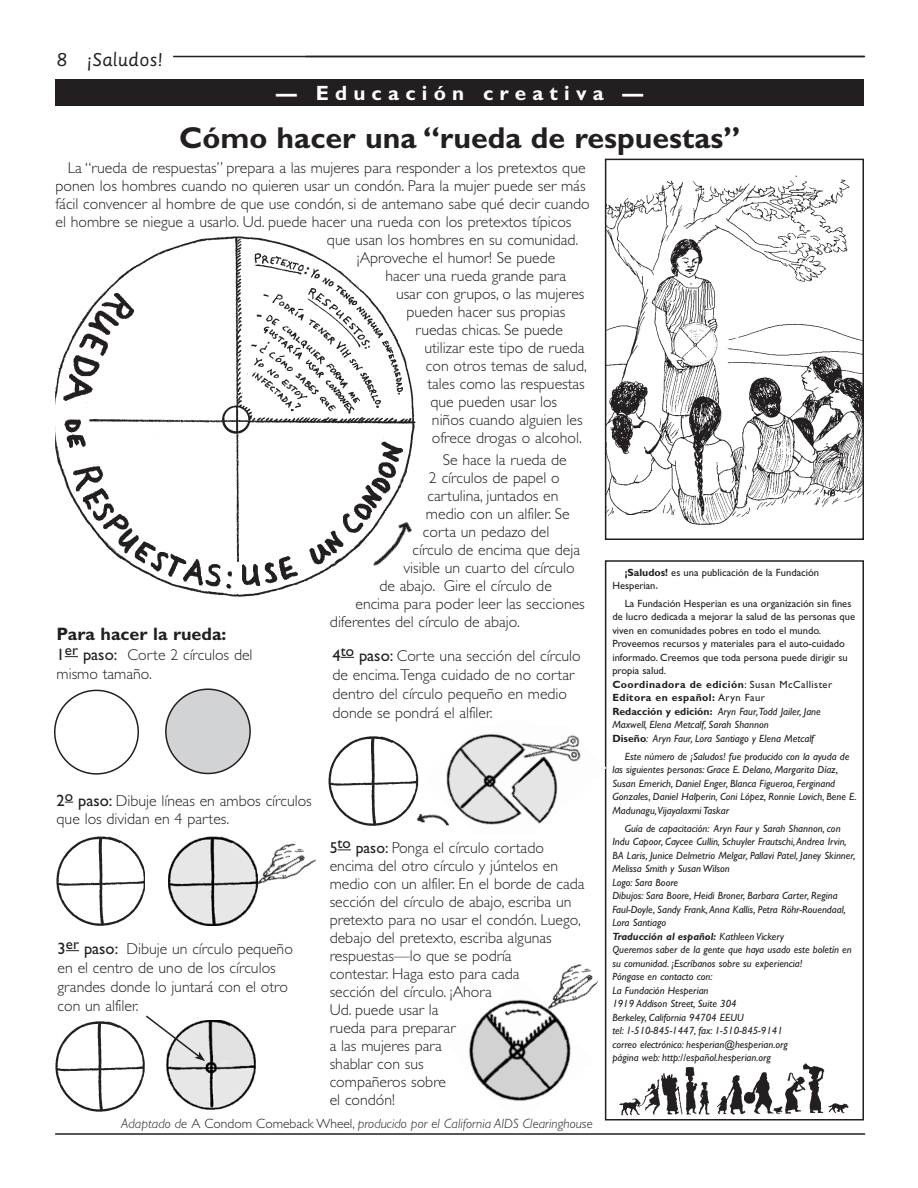
<style>
.page{position:relative;width:918px;height:1188px;background:#fff}
.page>*{position:absolute;margin:0;border:0;box-sizing:border-box;transform-origin:0 0}
.t1{font:700 30.3px "Gill Sans";color:#231f20}
.t2{font:700 20.7px "Gill Sans";letter-spacing:.3em;color:#fff}
.t3{font:700 18px "Gill Sans";color:#231f20}
.t4{font:18px "Sassoon Primary";color:#231f20}
.t5{font:300 15.75px/18px "Gill Sans";color:#231f20}
.t6{font:italic 300 13.5px "Gill Sans";color:#231f20}
.t7{font:italic 10.5px/13.5px "Gill Sans";color:#231f20}
.t8{font:10.5px/13.5px "Gill Sans";color:#231f20}
.s1{font-weight:400;font-size:16.5px}
.s2{font-weight:400}
.s3{font-style:normal}
.s4{font-weight:700}
.s5{font-weight:300;font-size:15.75px}
.s6{font-style:italic}
</style>
<div class="page">
<hr style="left:173px;top:56px;width:692px;height:1px;background:#231f20">
<div style="left:605px;top:560px;width:259px;height:560px;border:2px solid #231f20"></div>
<img style="left:619px;top:1063px;width:230px;height:53px">
<div style="left:55px;top:79px;width:809px;height:27px;background:#231f20"></div>
<img style="left:328px;top:736px;width:91px;height:90px">
<img style="left:56px;top:836px;width:88px;height:90px">
<hr style="left:55px;top:1133px;width:810px;height:2px;background:#231f20">
<svg style="left:338px;top:849px;width:13px;height:1px"></svg>
<img style="left:608px;top:175px;width:253px;height:350px">
<div style="left:605px;top:159px;width:259px;height:381px;border:2px solid #231f20"></div>
<svg style="left:65px;top:656px;width:13px;height:1px"></svg>
<svg style="left:66px;top:950px;width:13px;height:1px"></svg>
<svg style="left:341px;top:657px;width:13px;height:1px"></svg>
<div style="left:54px;top:690px;width:85px;height:85px;border:2px solid #231f20;border-radius:50%"></div>
<div style="left:166px;top:689px;width:84px;height:84px;background:#d1d3d4;border-radius:50%"></div>
<div style="left:165px;top:688px;width:86px;height:86px;border:2px solid #231f20;border-radius:50%"></div>
<img style="left:55px;top:1021px;width:90px;height:91px">
<img style="left:168px;top:837px;width:83px;height:89px">
<img style="left:166px;top:1021px;width:89px;height:89px">
<svg style="left:144px;top:1015px;width:61px;height:46px"></svg>
<img style="left:446px;top:720px;width:160px;height:116px">
<img style="left:469px;top:999px;width:102px;height:103px">
<img style="left:534px;top:946px;width:72px;height:79px">
<img style="left:410px;top:809px;width:47px;height:25px">
<img style="left:246px;top:837px;width:71px;height:70px">
<img style="left:55px;top:236px;width:361px;height:361px">
<p class="t4" style="left:57px;top:49px;width:108px">8 ¡Saludos!</p>
<h2 class="t2" style="left:276px;top:81px;width:368px">— Educación creativa —</h2>
<h1 class="t1" style="left:179px;top:120px;width:563px">Cómo hacer una “rueda de respuestas”</h1>
<p class="t5" style="left:68px;top:158px;width:519px">La “rueda de respuestas” prepara a las mujeres para responder a los pretextos que</p>
<p class="t5" style="left:55px;top:176px;width:532px">ponen los hombres cuando no quieren usar un condón. Para la mujer puede ser más</p>
<p class="t5" style="left:55px;top:194px;width:536px">fácil convencer al hombre de que use condón, si de antemano sabe qué decir cuando</p>
<p class="t5" style="left:55px;top:212px;width:517px">el hombre se niegue a usarlo. Ud. puede hacer una rueda con los pretextos típicos</p>
<p class="t5" style="left:327px;top:230px;width:253px">que usan los hombres en su comunidad.</p>
<p class="t5" style="left:357px;top:248px;width:200px">¡Aproveche el humor! Se puede</p>
<p class="t5" style="left:386px;top:266px;width:182px">hacer una rueda grande para</p>
<p class="t5" style="left:396px;top:284px;width:190px">usar con grupos, o las mujeres</p>
<p class="t5" style="left:407px;top:302px;width:160px">pueden hacer sus propias</p>
<p class="t5" style="left:416px;top:320px;width:149px">ruedas chicas. Se puede</p>
<p class="t5" style="left:425px;top:338px;width:162px">utilizar este tipo de rueda</p>
<p class="t5" style="left:426px;top:356px;width:162px">con otros temas de salud,</p>
<p class="t5" style="left:427px;top:374px;width:159px">tales como las respuestas</p>
<p class="t5" style="left:430px;top:392px;width:128px">que pueden usar los</p>
<p class="t5" style="left:432px;top:410px;width:152px">niños cuando alguien les</p>
<p class="t5" style="left:432px;top:428px;width:151px">ofrece drogas o alcohol.</p>
<p class="t5" style="left:443px;top:451px;width:125px">Se hace la rueda de</p>
<p class="t5" style="left:429px;top:469px;width:132px">2 círculos de papel o</p>
<p class="t5" style="left:427px;top:487px;width:133px">cartulina, juntados en</p>
<p class="t5" style="left:426px;top:505px;width:145px">medio con un alfiler. Se</p>
<p class="t5" style="left:423px;top:523px;width:128px">corta un pedazo del</p>
<p class="t5" style="left:412px;top:541px;width:169px">círculo de encima que deja</p>
<p class="t5" style="left:403px;top:559px;width:173px">visible un cuarto del círculo</p>
<p class="t5" style="left:379px;top:577px;width:174px">de abajo. Gire el círculo de</p>
<p class="t5" style="left:355px;top:595px;width:231px">encima para poder leer las secciones</p>
<p class="t5" style="left:330px;top:613px;width:191px">diferentes del círculo de abajo.</p>
<p class="t3" style="left:57px;top:623px;width:171px">Para hacer la rueda:</p>
<p class="t5" style="left:57px;top:646px;width:197px;line-height:18.9px"><span class="s1">1</span><sup>er</sup> <span class="s1">paso:</span> Corte 2 círculos del mismo tamaño.</p>
<p class="t5" style="left:332px;top:646px;width:250px;line-height:18.9px"><span class="s1">4</span><sup>to</sup> <span class="s1">paso:</span> Corte una sección del círculo de encima. Tenga cuidado de no cortar dentro del círculo pequeño en medio donde se pondrá el alfiler.</p>
<p class="t5" style="left:57px;top:791px;width:257px;line-height:18.9px"><span class="s1">2</span><sup>o</sup> <span class="s1">paso:</span> Dibuje líneas en ambos círculos que los dividan en 4 partes.</p>
<p class="t5" style="left:58px;top:940px;width:237px;line-height:18.9px"><span class="s1">3</span><sup>er</sup> <span class="s1">paso:</span> Dibuje un círculo pequeño en el centro de uno de los círculos grandes donde lo juntará con el otro con un alfiler.</p>
<p class="t5" style="left:330px;top:839px;width:256px"><span class="s2">5</span><sup>to</sup> <span class="s2">paso:</span> Ponga el círculo cortado encima del otro círculo y júntelos en medio con un alfiler. En el borde de cada sección del círculo de abajo, escriba un pretexto para no usar el condón. Luego, debajo del pretexto, escriba algunas respuestas—lo que se podría<br>contestar. Haga esto para cada<br>sección del círculo. ¡Ahora<br>Ud. puede usar la<br>rueda para preparar<br>a las mujeres para<br>shablar con sus<br>compañeros sobre<br>el condón!</p>
<p class="t6" style="left:121px;top:1116px;width:473px">Adaptado de <span class="s3">A Condom Comeback Wheel,</span> producido por el California AIDS Clearinghouse</p>
<p class="t8" style="left:612px;top:565px;width:208px;text-indent:12px"><span class="s4">¡Saludos!</span> es una publicación de la Fundación<br>Hesperian<span class="s5">.</span></p>
<p class="t8" style="left:612px;top:597px;width:244px;text-indent:12px">La Fundación Hesperian es una organización sin fines de lucro dedicada a mejorar la salud de las personas que viven en comunidades pobres en todo el mundo.<br>Proveemos recursos y materiales para el auto-cuidado informado. Creemos que toda persona puede dirigir su propia salud.<br><span class="s4">Coordinadora de edición</span>: Susan McCallister <span class="s4">Editora en español:</span> Aryn Faur<br><span class="s4">Redacción y edición:</span> <span class="s6">Aryn Faur,Todd Jailer, Jane Maxwell, Elena Metcalf, Sarah Shannon<br></span><span class="s4">Diseño</span><span class="s6">: Aryn Faur, Lora Santiago y Elena Metcalf</span></p>
<p class="t7" style="left:612px;top:750px;width:246px;text-indent:12px">Este número de ¡Saludos! fue producido con la ayuda de las siguientes personas: Grace E. Delano, Margarita Díaz, Susan Emerich, Daniel Enger, Blanca Figueroa, Ferginand Gonzales, Daniel Halperin, Coni López, Ronnie Lovich, Bene E.<br>Madunagu,Vijayalaxmi Taskar</p>
<p class="t7" style="left:612px;top:821px;width:245px;text-indent:12px">Guía de capacitación: Aryn Faur y Sarah Shannon, con Indu Capoor, Caycee Cullin, Schuyler Frautschi, Andrea Irvin, BA Laris, Junice Delmetrio Melgar, Pallavi Patel, Janey Skinner, Melissa Smith y Susan Wilson<br>Logo: Sara Boore<br>Dibujos: Sara Boore, Heidi Broner, Barbara Carter, Regina Faul-Doyle, Sandy Frank, Anna Kallis, Petra Röhr-Rouendaal, Lora Santiago<br><span class="s4">Traducción al español:</span> Kathleen Vickery<br>Queremos saber de la gente que haya usado este boletín en su comunidad. ¡Escríbanos sobre su experiencia!<br>Póngase en contacto con:<br>La Fundación Hesperian<br>1919 Addison Street, Suite 304<br>Berkeley, California 94704 EEUU<br>tel: 1-510-845-1447, fax: 1-510-845-9141<br>correo electrónico: hesperian@hesperian.org<br>página web: http://español.hesperian.org</p>
</div>
